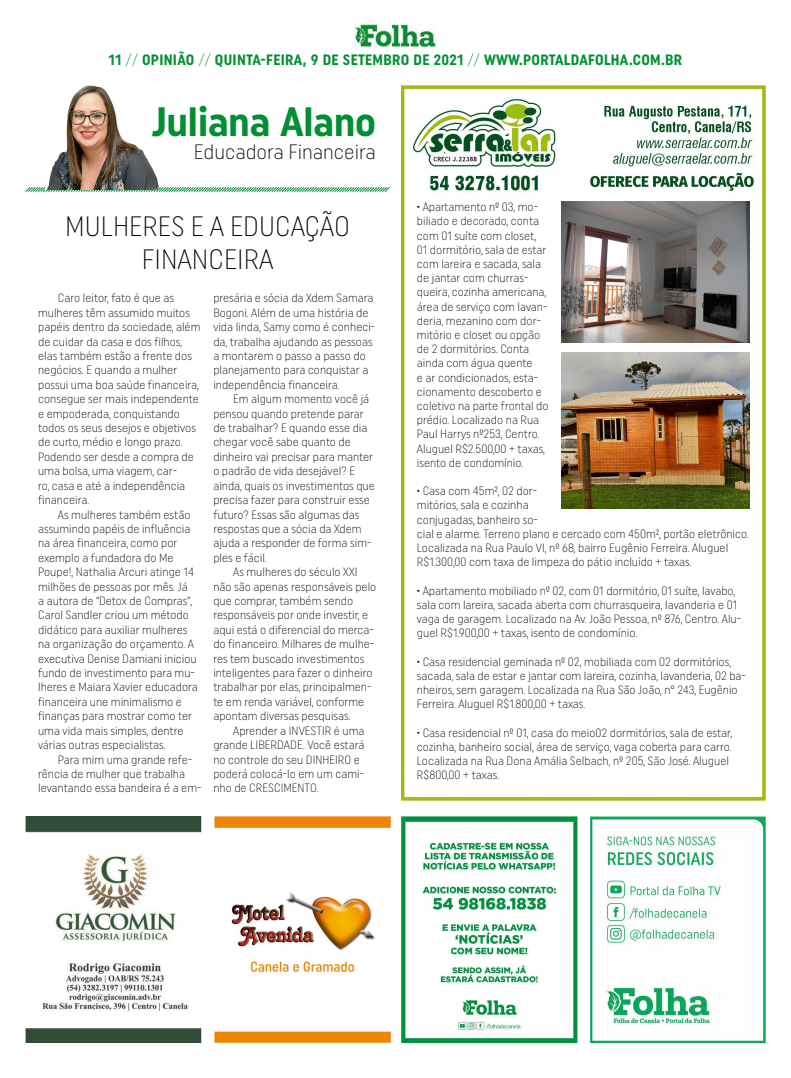
<style>
.page{position:relative;width:791px;height:1078px;background:#fff}
.page>*{position:absolute;margin:0;border:0;box-sizing:border-box;transform-origin:0 0}
.t1{font:700 41px "Uniform Condensed";color:#009032}
.t2{font:300 28px/33.6px "Uniform Condensed";color:#000;text-align:center}
.t3{font:300 20.8px "Uniform Condensed";color:#000}
.t4{font:700 15px "Uniform Condensed";letter-spacing:.02em;color:#009032}
.t5{font:300 12px/14.4px "Uniform Condensed";color:#000}
.s1{font-weight:300}
</style>
<div class="page">
<svg style="left:25px;top:186px;width:365px;height:6px"></svg>
<img style="left:45px;top:86px;width:113px;height:103px">
<img style="left:401px;top:86px;width:364px;height:589px">
<img style="left:355px;top:23px;width:81px;height:25px">
<img style="left:401px;top:675px;width:364px;height:125px">
<img style="left:26px;top:816px;width:739px;height:226px">
<img style="left:561px;top:352px;width:189px;height:156px">
<img style="left:561px;top:201px;width:189px;height:142px">
<p class="t4" style="left:109px;top:51px;width:575px">11 <span class="s1">//</span> OPINIÃO <span class="s1">//</span> QUINTA-FEIRA, 9 DE SETEMBRO DE 2021 <span class="s1">//</span> WWW.PORTALDAFOLHA.COM.BR</p>
<h1 class="t1" style="left:152px;top:97px;width:226px">JULIANA ALANO</h1>
<h3 class="t3" style="left:194px;top:139px;width:184px">Educadora Financeira</h3>
<h2 class="t2" style="left:65px;top:208px;width:286px">MULHERES E A EDUCAÇÃO<br>FINANCEIRA</h2>
<p class="t5" style="left:38px;top:290px;width:164px;text-indent:20px">Caro leitor, fato é que as mulheres têm assumido muitos papéis dentro da sociedade, além de cuidar da casa e dos filhos, elas também estão a frente dos negócios. E quando a mulher possui uma boa saúde financeira, consegue ser mais independente e empoderada, conquistando todos os seus desejos e objetivos de curto, médio e longo prazo.<br>Podendo ser desde a compra de uma bolsa, uma viagem, car-<br>ro, casa e até a independência financeira.</p>
<p class="t5" style="left:38px;top:506px;width:161px;text-indent:20px">As mulheres também estão assumindo papéis de influência na área financeira, como por exemplo a fundadora do Me<br>Poupe!, Nathalia Arcuri atinge 14 milhões de pessoas por mês. Já<br>a autora de “Detox de Compras”,<br>Carol Sandler criou um método didático para auxiliar mulheres na organização do orçamento. A executiva Denise Damiani iniciou fundo de investimento para mu&shy;lheres e Maiara Xavier educadora financeira une minimalismo e finanças para mostrar como ter uma vida mais simples, dentre várias outras especialistas.</p>
<p class="t5" style="left:38px;top:751px;width:165px;text-indent:20px">Para mim uma grande refe&shy;rência de mulher que trabalha levantando essa bandeira é a em-</p>
<p class="t5" style="left:213px;top:290px;width:163px">presária e sócia da Xdem Samara<br>Bogoni. Além de uma história de vida linda, Samy como é conheci&shy;da, trabalha ajudando as pessoas a montarem o passo a passo do planejamento para conquistar a independência financeira.</p>
<p class="t5" style="left:213px;top:391px;width:163px;text-indent:20px">Em algum momento você já pensou quando pretende parar de trabalhar? E quando esse dia chegar você sabe quanto de dinheiro vai precisar para manter o padrão de vida desejável? E ainda, quais os investimentos que precisa fazer para construir esse futuro? Essas são algumas das respostas que a sócia da Xdem ajuda a responder de forma sim&shy;ples e fácil.</p>
<p class="t5" style="left:213px;top:564px;width:165px;text-indent:20px">As mulheres do século XXI não são apenas responsáveis pelo que comprar, também sendo responsáveis por onde investir, e aqui está o diferencial do merca&shy;do financeiro. Milhares de mulhe&shy;res tem buscado investimentos inteligentes para fazer o dinheiro trabalhar por elas, principalmen&shy;te em renda variável, conforme apontam diversas pesquisas.</p>
<p class="t5" style="left:213px;top:722px;width:153px;text-indent:20px">Aprender a INVESTIR é uma grande LIBERDADE. Você estará no controle do seu DINHEIRO e poderá colocá-lo em um cami&shy;nho de CRESCIMENTO.</p>
<p class="t5" style="left:417px;top:199px;width:133px">• Apartamento nº 03, mo&shy;biliado e decorado, conta com 01 suíte com closet,<br>01 dormitório, sala de estar com lareira e sacada, sala de jantar com churras&shy;queira, cozinha americana, área de serviço com lavan&shy;deria, mezanino com dor&shy;mitório e closet ou opção de 2 dormitórios. Conta ainda com água quente<br>e ar condicionados, esta&shy;cionamento descoberto e coletivo na parte frontal do prédio. Localizado na Rua<br>Paul Harrys nº253, Centro.<br>Aluguel R$2.500,00 + taxas, isento de condomínio.</p>
<p class="t5" style="left:417px;top:483px;width:333px">• Casa com 45m², 02 dor-<br>mitórios, sala e cozinha<br>conjugadas, banheiro so-<br>cial e alarme. Terreno plano e cercado com 450m², portão eletrônico.<br>Localizada na Rua Paulo VI, nº 68, bairro Eugênio Ferreira. Aluguel R$1.300,00 com taxa de limpeza do pátio incluído + taxas.</p>
<p class="t5" style="left:417px;top:583px;width:326px">• Apartamento mobiliado nº 02, com 01 dormitório, 01 suíte, lavabo, sala com lareira, sacada aberta com churrasqueira, lavanderia e 01 vaga de garagem. Localizado na Av. João Pessoa, nº 876, Centro. Alu&shy;guel R$1.900,00 + taxas, isento de condomínio.</p>
<p class="t5" style="left:417px;top:654px;width:330px">• Casa residencial geminada nº 02, mobiliada com 02 dormitórios, sacada, sala de estar e jantar com lareira, cozinha, lavanderia, 02 ba&shy;nheiros, sem garagem. Localizada na Rua São João, n° 243, Eugênio Ferreira. Aluguel R$1.800,00 + taxas.</p>
<p class="t5" style="left:417px;top:725px;width:317px">• Casa residencial nº 01, casa do meio02 dormitórios, sala de estar, cozinha, banheiro social, área de serviço, vaga coberta para carro.<br>Localizada na Rua Dona Amália Selbach, nº 205, São José. Aluguel R$800,00 + taxas.</p>
</div>
